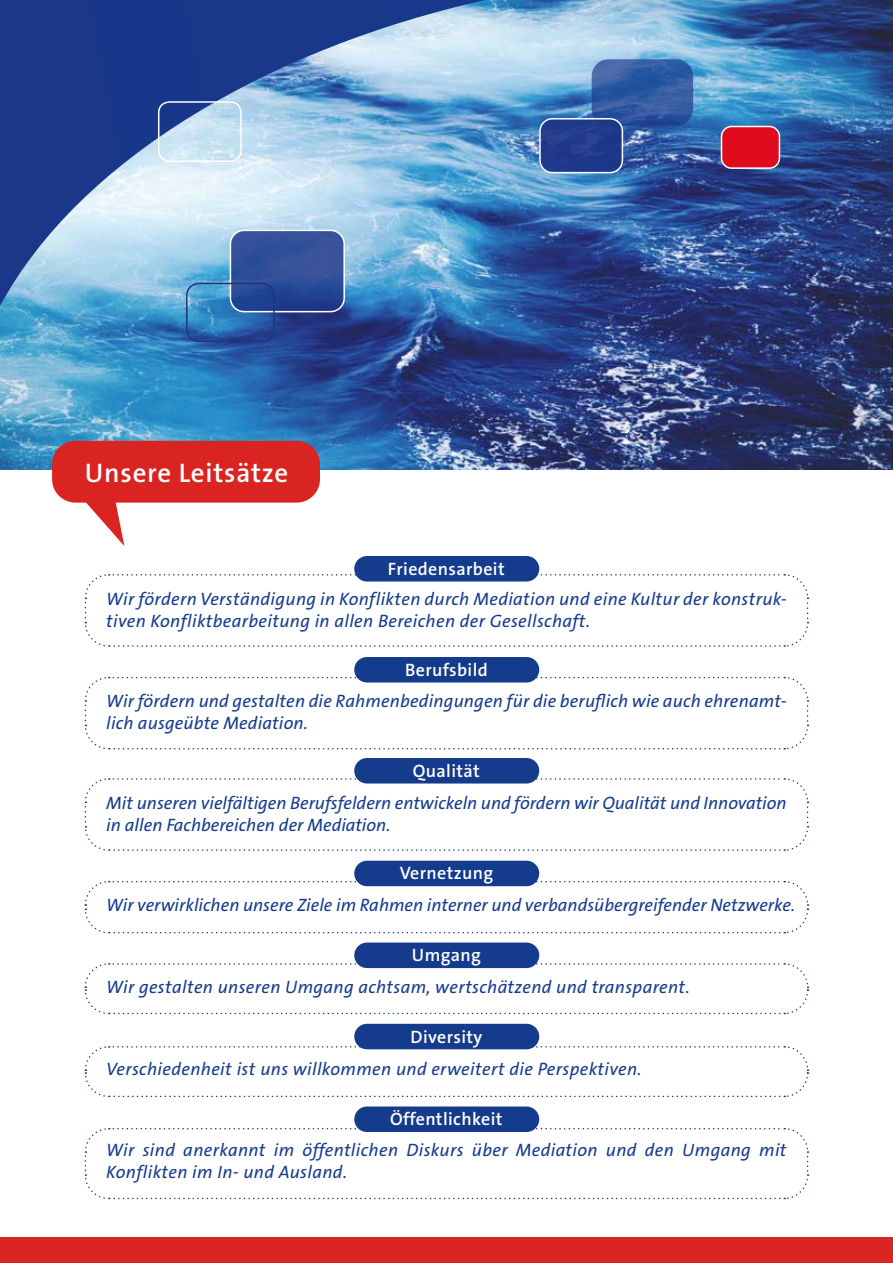
<style>
.page{position:relative;width:893px;height:1263px;background:#fff}
.page>*{position:absolute;margin:0;border:0;box-sizing:border-box;transform-origin:0 0}
.t1{font:600 27px "The Sans B6";letter-spacing:.03em;color:#fff}
.t2{font:italic 18px/21.6px "The Sans B5 Plain";letter-spacing:.01em;color:#153b8d}
.t3{font:600 18px "The Sans B6";letter-spacing:.02em;color:#fff}
</style>
<div class="page">
<img style="left:0;top:0;width:893px;height:470px">
<svg style="left:0;top:0;width:485px;height:306px;background:#6d93c3"></svg>
<div style="left:230px;top:230px;width:114px;height:82px;background:linear-gradient(to bottom,#3c589e,#204090);border-radius:14px"></div>
<div style="left:230px;top:230px;width:115px;height:82px;border:2px solid #fff;border-radius:14px"></div>
<div style="left:186px;top:283px;width:89px;height:59px;border:2px solid #1d3487;border-radius:12px"></div>
<svg style="left:592px;top:59px;width:101px;height:67px;background:#325aa1"></svg>
<div style="left:721px;top:126px;width:58px;height:42px;background:#e00c1d;border-radius:10px"></div>
<div style="left:721px;top:126px;width:59px;height:43px;border:2px solid #fff;border-radius:10px"></div>
<div style="left:540px;top:119px;width:83px;height:54px;background:#1d3487;border-radius:12px"></div>
<div style="left:539px;top:118px;width:84px;height:55px;border:2px solid #fff;border-radius:12px"></div>
<svg style="left:84px;top:573px;width:725px;height:74px"></svg>
<div style="left:0;top:1237px;width:893px;height:26px;background:#d92421"></div>
<div style="left:52px;top:441px;width:268px;height:62px;background:#d92421;border-radius:23px"></div>
<svg style="left:85px;top:502px;width:39px;height:44px"></svg>
<svg style="left:84px;top:676px;width:725px;height:74px"></svg>
<svg style="left:84px;top:777px;width:725px;height:74px"></svg>
<svg style="left:84px;top:880px;width:725px;height:54px"></svg>
<svg style="left:84px;top:962px;width:725px;height:53px"></svg>
<svg style="left:84px;top:1045px;width:725px;height:53px"></svg>
<svg style="left:84px;top:1127px;width:725px;height:73px"></svg>
<div style="left:354px;top:556px;width:185px;height:25px;background:#153b8d;border-radius:13px"></div>
<div style="left:354px;top:657px;width:185px;height:25px;background:#153b8d;border-radius:13px"></div>
<div style="left:354px;top:758px;width:185px;height:25px;background:#153b8d;border-radius:13px"></div>
<div style="left:354px;top:861px;width:185px;height:25px;background:#153b8d;border-radius:13px"></div>
<div style="left:354px;top:942px;width:185px;height:26px;background:#153b8d;border-radius:13px"></div>
<div style="left:354px;top:1024px;width:185px;height:25px;background:#153b8d;border-radius:13px"></div>
<div style="left:354px;top:1106px;width:185px;height:26px;background:#153b8d;border-radius:13px"></div>
<div style="left:158px;top:101px;width:84px;height:61px;border:2px solid #fff;border-radius:11px"></div>
<h1 class="t1" style="left:85px;top:459px;width:205px">Unsere Leitsätze</h1>
<p class="t3" style="left:388px;top:559px;width:118px">Friedensarbeit</p>
<p class="t2" style="left:106px;top:589px;width:682px">Wir fördern Verständigung in Konflikten durch Mediation und eine Kultur der konstruk&shy;tiven Konfliktbearbeitung in allen Bereichen der Gesellschaft.</p>
<p class="t3" style="left:405px;top:660px;width:84px">Berufsbild</p>
<p class="t2" style="left:106px;top:691px;width:682px">Wir fördern und gestalten die Rahmenbedingungen für die beruflich wie auch ehrenamt&shy;lich ausgeübte Mediation.</p>
<p class="t3" style="left:413px;top:761px;width:69px">Qualität</p>
<p class="t2" style="left:106px;top:793px;width:682px">Mit unseren vielfältigen Berufsfeldern entwickeln und fördern wir Qualität und Innovation in allen Fachbereichen der Mediation.</p>
<p class="t3" style="left:400px;top:864px;width:95px">Vernetzung</p>
<p class="t2" style="left:106px;top:895px;width:690px">Wir verwirklichen unsere Ziele im Rahmen interner und verbandsübergreifender Netzwerke.</p>
<p class="t3" style="left:412px;top:946px;width:71px">Umgang</p>
<p class="t2" style="left:106px;top:977px;width:585px">Wir gestalten unseren Umgang achtsam, wertschätzend und transparent.</p>
<p class="t3" style="left:411px;top:1027px;width:73px">Diversity</p>
<p class="t2" style="left:106px;top:1058px;width:537px">Verschiedenheit ist uns willkommen und erweitert die Perspektiven.</p>
<p class="t3" style="left:390px;top:1110px;width:114px">Öffentlichkeit</p>
<p class="t2" style="left:106px;top:1140px;width:682px">Wir sind anerkannt im öffentlichen Diskurs über Mediation und den Umgang mit<br>Konflikten im In- und Ausland.</p>
</div>
